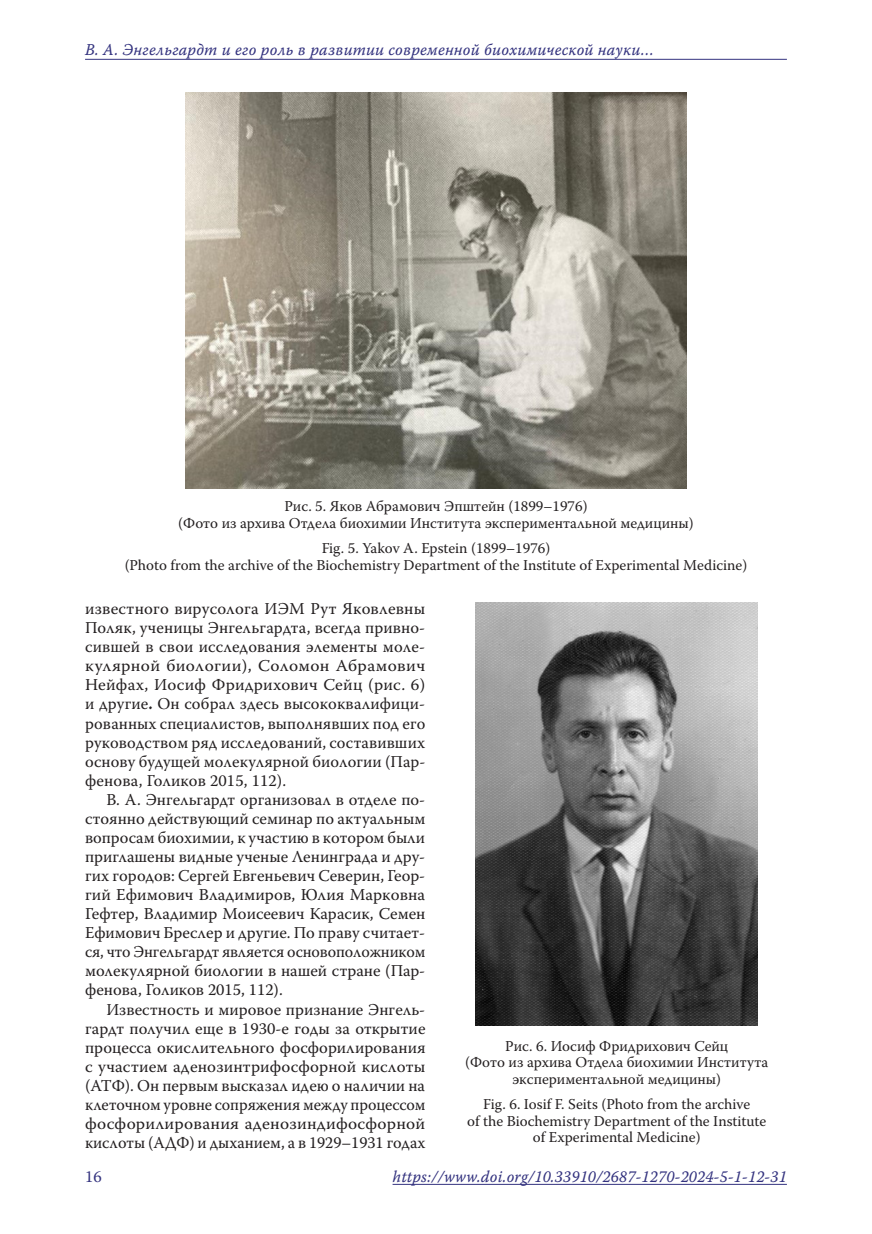
<style>
.page{position:relative;width:872px;height:1234px;background:#fff}
.page>*{position:absolute;margin:0;border:0;box-sizing:border-box;transform-origin:0 0}
.Body{font:16.5px/19px "Warnock Pro";color:#231f20;text-align:justify}
.t1{font:16.5px "Warnock Pro It Capt";letter-spacing:.01em;color:#34337f;scale:.95 1}
.t2{font:16.5px "Warnock Pro";color:#34337f}
.RIS{font:15px/16.5px "Warnock Pro";color:#231f20;text-align:center}
.s1{font-weight:700}
</style>
<div class="page">
<hr style="left:392px;top:1183px;width:395px;height:1px;background:#34337f">
<hr style="left:85px;top:59px;width:702px;height:1px;background:#34337f">
<img style="left:185px;top:92px;width:502px;height:396px">
<img style="left:475px;top:602px;width:283px;height:423px">
<p class="t1" style="left:85px;top:39px;width:600px">В. А. Энгельгардт и его роль в развитии современной биохимической науки…</p>
<p class="RIS" style="left:178px;top:497px;width:517px">Рис. 5. Яков Абрамович Эпштейн (1899–1976)<br>(Фото из архива Отдела биохимии Института экспериментальной медицины)</p>
<p class="RIS" style="left:125px;top:539px;width:624px">Fig. 5. Yakov A. Epstein (1899–1976)<br>(Photo from the archive of the Biochemistry Department of the Institute of Experimental Medicine)</p>
<p class="Body" style="left:85px;top:598px;width:342px">известного вирусолога ИЭМ Рут Яковлевны Поляк, ученицы Энгельгардта, всегда привно&shy;сившей в свои исследования элементы моле&shy;кулярной биологии), Соломон Абрамович Нейфах, Иосиф Фридрихович Сейц (рис. 6) и другие<span class="s1">.</span> Он собрал здесь высококвалифици&shy;рованных специалистов, выполнявших под его руководством ряд исследований, составивших основу будущей молекулярной биологии (Пар&shy;фенова, Голиков 2015, 112).</p>
<p class="Body" style="left:85px;top:789px;width:342px;text-indent:21px">В. А. Энгельгардт организовал в отделе по&shy;стоянно действующий семинар по актуальным вопросам биохимии, к участию в котором были приглашены видные ученые Ленинграда и дру&shy;гих городов: Сергей Евгеньевич Северин, Геор&shy;гий Ефимович Владимиров, Юлия Марковна Гефтер, Владимир Моисеевич Карасик, Семен Ефимович Бреслер и другие. По праву считает&shy;ся, что Энгельгардт является основоположником молекулярной биологии в нашей стране (Пар&shy;фенова, Голиков 2015, 112).</p>
<p class="Body" style="left:85px;top:999px;width:342px;text-indent:21px">Известность и мировое признание Энгель&shy;гардт получил еще в 1930-е годы за открытие процесса окислительного фосфорилирования с участием аденозинтрифосфорной кислоты (АТФ). Он первым высказал идею о наличии на клеточном уровне сопряжения между процессом фосфорилирования аденозиндифосфорной кислоты (АДФ) и дыханием, а в 1929–1931 годах</p>
<p class="RIS" style="left:465px;top:1036px;width:305px">Рис. 6. Иосиф Фридрихович Сейц<br>(Фото из архива Отдела биохимии Института экспериментальной медицины)</p>
<p class="RIS" style="left:467px;top:1095px;width:300px">Fig. 6. Iosif F. Seits (Photo from the archive<br>of the Biochemistry Department of the Institute of Experimental Medicine)</p>
<p class="t2" style="left:85px;top:1166px;width:18px">16</p>
<p class="t1" style="left:392px;top:1166px;width:416px">https://www.doi.org/10.33910/2687-1270-2024-5-1-12-31</p>
</div>
